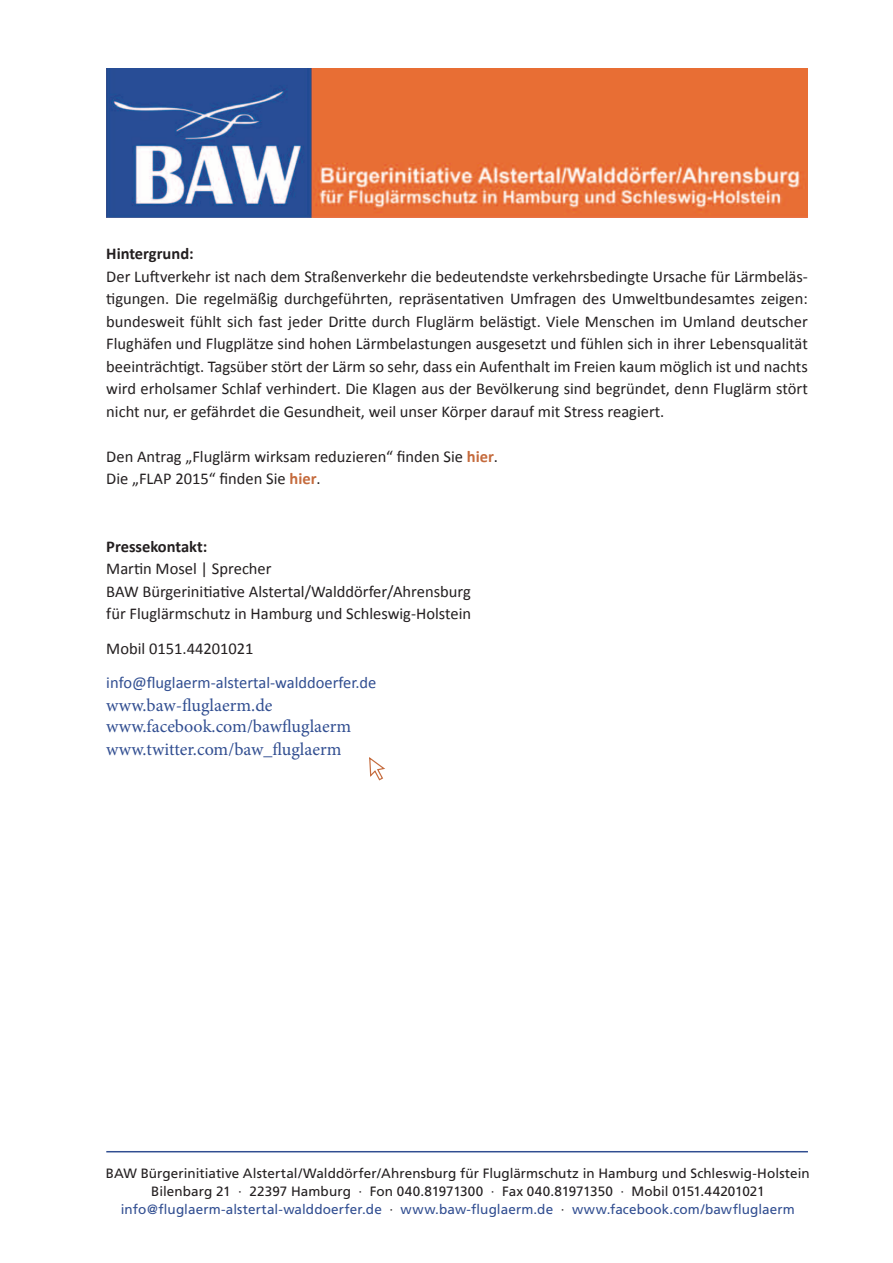
<style>
.page{position:relative;width:893px;height:1263px;background:#fff}
.page>*{position:absolute;margin:0;border:0;box-sizing:border-box;transform-origin:0 0}
.t1{font:18px/22px "Minion Pro";color:#314e91}
.t2{font:16.5px/22.5px "Calibri";color:#231f20}
.t3{font:16.5px "Calibri";color:#314e91}
.t4{font:700 16.5px "Calibri";color:#231f20}
.t5{font:13.5px/18px "Frutiger";letter-spacing:.005em;color:#231f20;text-align:center}
.s1{font-weight:700;color:#c56b3d}
.s2{color:#314e91}
</style>
<div class="page">
<hr style="left:106px;top:1151px;width:702px;height:1px;background:#314e91">
<img style="left:106px;top:68px;width:702px;height:150px">
<svg style="left:369px;top:757px;width:16px;height:24px"></svg>
<p class="t4" style="left:106px;top:243px;width:89px">Hintergrund:</p>
<p class="t2" style="left:106px;top:264px;width:703px;text-align:justify">Der Luftverkehr ist nach dem Straßenverkehr die bedeutendste verkehrsbedingte Ursache für Lärmbeläs&shy;tigungen. Die regelmäßig durchgeführten, repräsentativen Umfragen des Umweltbundesamtes zeigen: bundesweit fühlt sich fast jeder Dritte durch Fluglärm belästigt. Viele Menschen im Umland deutscher Flughäfen und Flugplätze sind hohen Lärmbelastungen ausgesetzt und fühlen sich in ihrer Lebensqualität beeinträchtigt. Tagsüber stört der Lärm so sehr, dass ein Aufenthalt im Freien kaum möglich ist und nachts wird erholsamer Schlaf verhindert. Die Klagen aus der Bevölkerung sind begründet, denn Fluglärm stört nicht nur, er gefährdet die Gesundheit, weil unser Körper darauf mit Stress reagiert.</p>
<p class="t2" style="left:106px;top:444px;width:393px">Den Antrag „Fluglärm wirksam reduzieren“ finden Sie <span class="s1">hier</span>.<br>Die „FLAP 2015“ finden Sie <span class="s1">hier</span>.</p>
<p class="t4" style="left:106px;top:536px;width:103px">Pressekontakt:</p>
<p class="t2" style="left:106px;top:557px;width:366px">Martin Mosel | Sprecher<br>BAW Bürgerinitiative Alstertal/Walddörfer/Ahrensburg für Fluglärmschutz in Hamburg und Schleswig-Holstein</p>
<p class="t2" style="left:106px;top:636px;width:149px">Mobil 0151.44201021</p>
<p class="t3" style="left:106px;top:672px;width:272px">info@fluglaerm-alstertal-walddoerfer.de</p>
<p class="t1" style="left:106px;top:694px;width:247px">www.baw-fluglaerm.de www.facebook.com/bawfluglaerm www.twitter.com/baw_fluglaerm</p>
<p class="t5" style="left:106px;top:1164px;width:705px">BAW Bürgerinitiative Alstertal/Walddörfer/Ahrensburg für Fluglärmschutz in Hamburg und Schleswig-Holstein<br>Bilenbarg 21 ∙ 22397 Hamburg ∙ Fon 040.81971300 ∙ Fax 040.81971350 ∙ Mobil 0151.44201021 <span class="s2">info@fluglaerm-alstertal-walddoerfer.de</span> ∙ <span class="s2">www.baw-fluglaerm.de</span> ∙ <span class="s2">www.facebook.com/bawfluglaerm</span></p>
</div>
